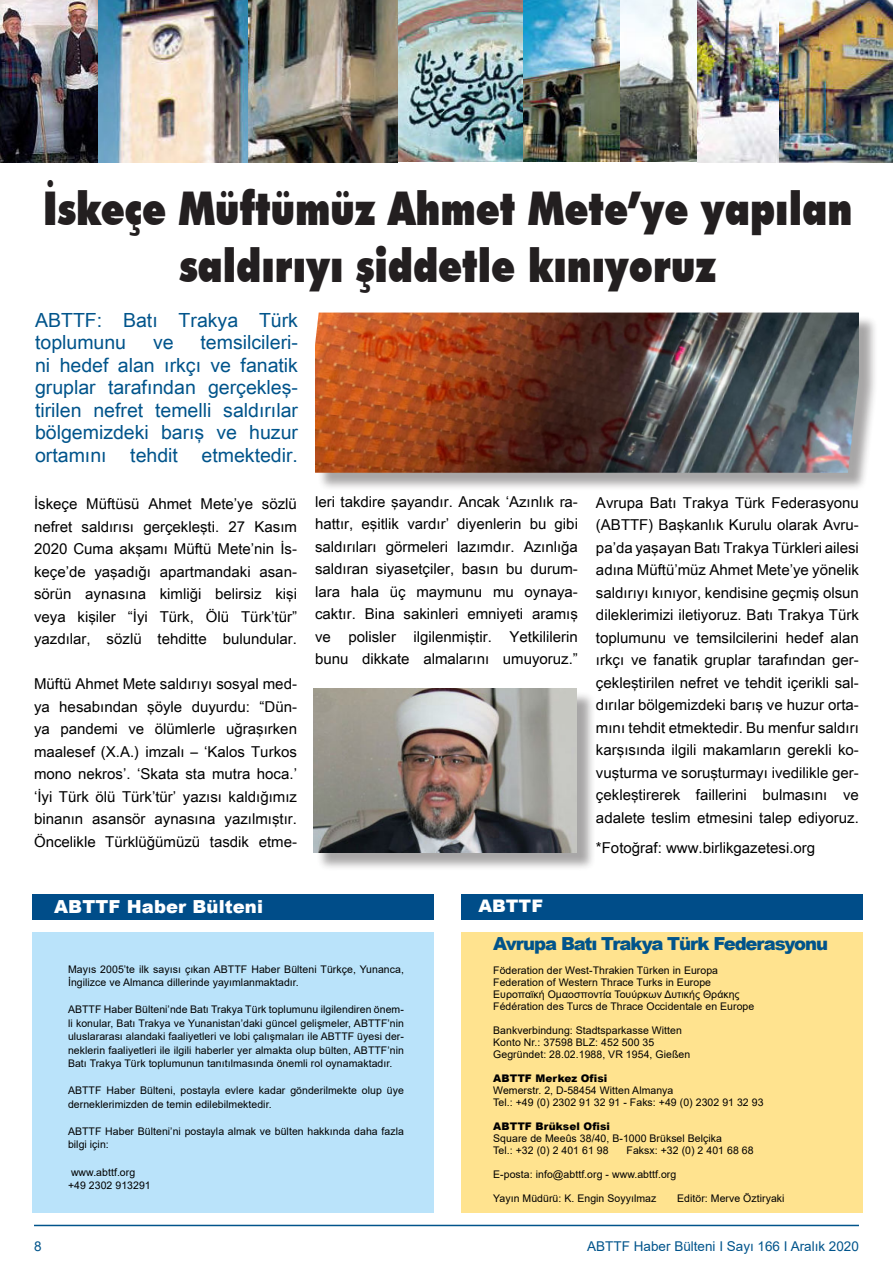
<style>
.page{position:relative;width:893px;height:1263px;background:#fff}
.page>*{position:absolute;margin:0;border:0;box-sizing:border-box;transform-origin:0 0}
.t1{font:900 46.5px/57px "Futura BT";color:#231f20;text-align:center;scale:.8 1}
.t2{font:19.5px/22.5px "Arial Unicode MS";color:#01548b}
.t3{font:900 18px "Arial";letter-spacing:-.06em;color:#01548b}
.t4{font:900 18px "Arial";letter-spacing:.005em;color:#fff}
.t5{font:900 17.4px "Arial";color:#fff}
.t6{font:15px/22.5px "Arial Unicode MS";color:#000;text-align:justify}
.t7{font:13.5px "Arial";color:#01548b}
.t8{font:10.5px/13.5px "Arial";letter-spacing:.005em;color:#000}
.t9{font:900 10.5px "Arial";letter-spacing:.005em;color:#000}
</style>
<div class="page">
<hr style="left:34px;top:1225px;width:825px;height:1px;background:#01548b">
<div style="left:32px;top:932px;width:402px;height:280px;background:#bae3fa"></div>
<div style="left:461px;top:932px;width:402px;height:280px;background:#ffe38f"></div>
<div style="left:461px;top:894px;width:402px;height:25px;background:#004d89"></div>
<div style="left:32px;top:894px;width:402px;height:25px;background:#004d89"></div>
<img style="left:397px;top:0;width:127px;height:162px">
<img style="left:524px;top:0;width:174px;height:162px">
<img style="left:248px;top:0;width:149px;height:163px">
<img style="left:0;top:0;width:248px;height:163px">
<img style="left:698px;top:0;width:82px;height:163px">
<img style="left:780px;top:0;width:113px;height:163px">
<div style="left:317px;top:315px;width:561px;height:176px;background:#231f20;opacity:.4"></div>
<img style="left:315px;top:313px;width:544px;height:160px">
<div style="left:316px;top:691px;width:279px;height:180px;background:#231f20;opacity:.4"></div>
<img style="left:314px;top:689px;width:263px;height:164px">
<h1 class="t1" style="left:43px;top:179px;width:1013px">İskeçe Müftümüz Ahmet Mete’ye yapılan saldırıyı şiddetle kınıyoruz</h1>
<h2 class="t2" style="left:35px;top:308px;width:264px">ABTTF: Batı Trakya Türk toplumunu</h2>
<h2 class="t2" style="left:35px;top:330px;width:264px;text-align:justify;text-indent:165px">temsilcileri&shy;ni hedef alan ırkçı ve fanatik gruplar tarafından gerçekleş&shy;tirilen nefret temelli saldırılar bölgemizdeki barış ve huzur ortamını tehdit etmektedir.</h2>
<p class="t6" style="left:34px;top:492px;width:264px">İskeçe Müftüsü Ahmet Mete’ye sözlü nefret saldırısı gerçekleşti. 27 Kasım 2020 Cuma akşamı Müftü Mete’nin İs&shy;keçe’de yaşadığı apartmandaki asan&shy;sörün aynasına kimliği belirsiz kişi veya kişiler “İyi Türk, Ölü Türk’tür” yazdılar, sözlü tehditte bulundular.</p>
<p class="t6" style="left:34px;top:672px;width:264px">Müftü Ahmet Mete saldırıyı sosyal med&shy;ya hesabından şöyle duyurdu: “Dün&shy;ya pandemi ve ölümlerle uğraşırken maalesef (X.A.) imzalı – ‘Kalos Turkos mono nekros’. ‘Skata sta mutra hoca.’ ‘İyi Türk ölü Türk’tür’ yazısı kaldığımız binanın asansör aynasına yazılmıştır.<br>Öncelikle Türklüğümüzü tasdik etme-</p>
<h2 class="t2" style="left:153px;top:330px;width:22px">ve</h2>
<p class="t6" style="left:315px;top:490px;width:264px">leri takdire şayandır. Ancak ‘Azınlık ra&shy;hattır, eşitlik vardır’ diyenlerin bu gibi saldırıları görmeleri lazımdır. Azınlığa saldıran siyasetçiler, basın bu durum&shy;lara hala üç maymunu mu oynaya&shy;caktır. Bina sakinleri emniyeti aramış ve polisler ilgilenmiştir. Yetkililerin bunu dikkate almalarını umuyoruz.”</p>
<p class="t6" style="left:596px;top:491px;width:264px">Avrupa Batı Trakya Türk Federasyonu (ABTTF) Başkanlık Kurulu olarak Avru&shy;pa’da yaşayan Batı Trakya Türkleri ailesi adına Müftü’müz Ahmet Mete’ye yönelik saldırıyı kınıyor, kendisine geçmiş olsun dileklerimizi iletiyoruz. Batı Trakya Türk toplumunu ve temsilcilerini hedef alan ırkçı ve fanatik gruplar tarafından ger&shy;çekleştirilen nefret ve tehdit içerikli sal&shy;dırılar bölgemizdeki barış ve huzur orta&shy;mını tehdit etmektedir. Bu menfur saldırı karşısında ilgili makamların gerekli ko&shy;vuşturma ve soruşturmayı ivedilikle ger&shy;çekleştirerek faillerini bulmasını ve adalete teslim etmesini talep ediyoruz.</p>
<p class="t6" style="left:596px;top:836px;width:221px">*Fotoğraf: www.birlikgazetesi.org</p>
<p class="t4" style="left:54px;top:894px;width:210px">ABTTF Haber Bülteni</p>
<p class="t5" style="left:478px;top:896px;width:66px">ABTTF</p>
<p class="t3" style="left:493px;top:930px;width:336px">Avrupa Batı Trakya Türk Federasyonu</p>
<p class="t8" style="left:493px;top:964px;width:263px;line-height:12px">Föderation der West-Thrakien Türken in Europa Federation of Western Thrace Turks in Europe Ευροπαϊκή Ομαοσποντία Τουύρκων Δυτικής Θράκης Fédération des Turcs de Thrace Occidentale en Europe</p>
<p class="t8" style="left:493px;top:1024px;width:198px;line-height:12px">Bankverbindung: Stadtsparkasse Witten<br>Konto Nr.: 37598 BLZ: 452 500 35<br>Gegründet: 28.02.1988, VR 1954, Gießen</p>
<p class="t9" style="left:493px;top:1070px;width:116px">ABTTF Merkez Ofisi</p>
<p class="t8" style="left:493px;top:1084px;width:272px;line-height:12px">Wemerstr. 2, D-58454 Witten Almanya<br>Tel.: +49 (0) 2302 91 32 91 - Faks: +49 (0) 2302 91 32 93</p>
<p class="t9" style="left:493px;top:1118px;width:118px">ABTTF Brüksel Ofisi</p>
<p class="t8" style="left:493px;top:1132px;width:230px;line-height:12px">Square de Meeûs 38/40, B-1000 Brüksel Belçika<br>Tel.: +32 (0) 2 401 61 98</p>
<p class="t8" style="left:68px;top:962px;width:337px">Mayıs 2005’te ilk sayısı çıkan ABTTF Haber Bülteni Türkçe, Yunanca,<br>İngilizce ve Almanca dillerinde yayımlanmaktadır.</p>
<p class="t8" style="left:68px;top:1003px;width:337px;text-align:justify">ABTTF Haber Bülteni’nde Batı Trakya Türk toplumunu ilgilendiren önem&shy;li konular, Batı Trakya ve Yunanistan’daki güncel gelişmeler, ABTTF’nin uluslararası alandaki faaliyetleri ve lobi çalışmaları ile ABTTF üyesi der&shy;neklerin faaliyetleri ile ilgili haberler yer almakta olup bülten, ABTTF’nin Batı Trakya Türk toplumunun tanıtılmasında önemli rol oynamaktadır.</p>
<p class="t8" style="left:68px;top:1084px;width:337px">ABTTF Haber Bülteni, postayla evlere kadar gönderilmekte olup üye derneklerimizden de temin edilebilmektedir.</p>
<p class="t8" style="left:68px;top:1124px;width:337px">ABTTF Haber Bülteni’ni postayla almak ve bülten hakkında daha fazla bilgi için:</p>
<p class="t8" style="left:68px;top:1165px;width:84px">www.abttf.org +49 2302 913291</p>
<p class="t8" style="left:626px;top:1143px;width:129px">Faksx: +32 (0) 2 401 68 68</p>
<p class="t8" style="left:493px;top:1167px;width:185px">E-posta: info@abttf.org - www.abttf.org</p>
<p class="t8" style="left:493px;top:1191px;width:165px">Yayın Müdürü: K. Engin Soyyılmaz</p>
<p class="t8" style="left:677px;top:1191px;width:109px">Editör: Merve Öztiryaki</p>
<p class="t7" style="left:34px;top:1237px;width:9px">8</p>
<p class="t7" style="left:587px;top:1237px;width:273px">ABTTF Haber Bülteni I Sayı 166 I Aralık 2020</p>
</div>
